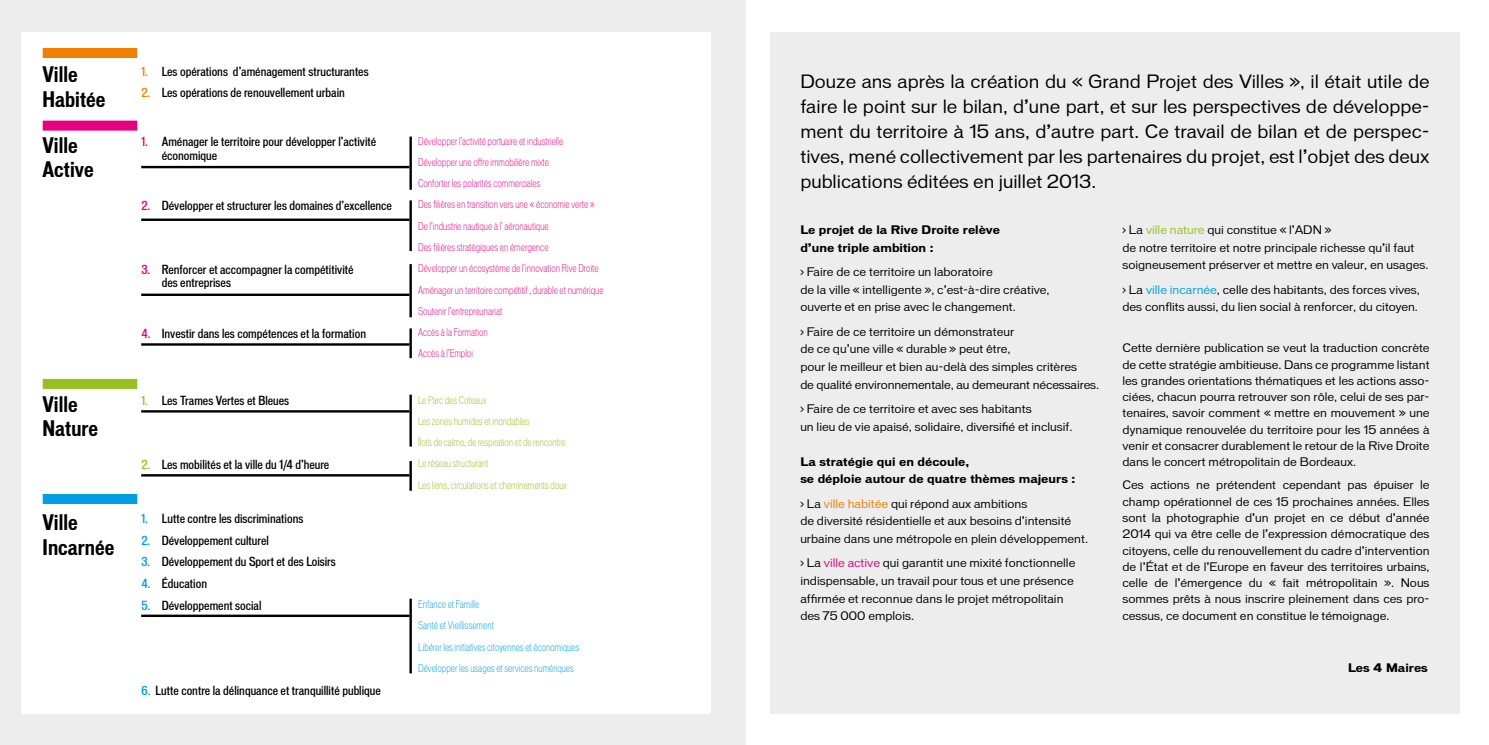
<style>
.page{position:relative;width:1489px;height:745px;background:#fff}
.page>*{position:absolute;margin:0;border:0;box-sizing:border-box;transform-origin:0 0}
.t1{font:700 condensed 20.38px/24.5px "Vonnes";color:#000}
.t2{font:17.5px/25px "Vonnes";color:#000;text-align:justify}
.t3{font:500 condensed 12px/13.8px "Vonnes";color:#000}
.t4{font:11.25px/16.2px "Vonnes";color:#000}
.t5{font:700 11.25px/17.5px "Vonnes";color:#000}
.t6{font:300 condensed 10.25px/21.2px "Vonnes";color:#e6007d}
.t7{font:300 condensed 10.25px/21.2px "Vonnes";color:#96c120}
.t8{font:300 condensed 10.25px/21.2px "Vonnes";color:#009fe3}
.s1{color:#f08000}
.s2{color:#e6007d}
.s3{color:#96c120}
.s4{color:#009fe3}
</style>
<div class="page">
<div style="left:770px;top:32px;width:689px;height:681px;background:#ededed"></div>
<div style="left:0;top:0;width:745px;height:744px;background:#ededed"></div>
<div style="left:21px;top:32px;width:689px;height:681px;background:#fff"></div>
<div style="left:43px;top:378px;width:94px;height:10px;background:#96c120"></div>
<div style="left:43px;top:493px;width:94px;height:10px;background:#009fe3"></div>
<div style="left:43px;top:120px;width:94px;height:10px;background:#e6007d"></div>
<div style="left:43px;top:48px;width:94px;height:10px;background:#f08000"></div>
<hr style="left:141px;top:218px;width:268px;height:3px;background:#000">
<hr style="left:141px;top:614px;width:268px;height:2px;background:#000">
<hr style="left:141px;top:293px;width:268px;height:3px;background:#000">
<hr style="left:141px;top:343px;width:268px;height:2px;background:#000">
<hr style="left:141px;top:410px;width:268px;height:2px;background:#000">
<hr style="left:141px;top:474px;width:268px;height:2px;background:#000">
<hr style="left:141px;top:166px;width:268px;height:2px;background:#000">
<hr style="left:409px;top:136px;width:3px;height:54px;background:#000">
<hr style="left:409px;top:200px;width:3px;height:51px;background:#000">
<hr style="left:409px;top:598px;width:3px;height:75px;background:#000">
<hr style="left:409px;top:460px;width:3px;height:30px;background:#000">
<hr style="left:409px;top:394px;width:3px;height:52px;background:#000">
<hr style="left:409px;top:264px;width:3px;height:53px;background:#000">
<hr style="left:409px;top:328px;width:3px;height:30px;background:#000">
<h1 class="t1" style="left:43px;top:62px;width:64px">Ville<br>Habitée</h1>
<p class="t3" style="left:141px;top:64px;width:229px"><span class="s1">1.</span> Les opérations d’aménagement structurantes</p>
<p class="t3" style="left:141px;top:86px;width:205px"><span class="s1">2.</span> Les opérations de renouvellement urbain</p>
<h1 class="t1" style="left:43px;top:133px;width:53px">Ville<br>Active</h1>
<p class="t3" style="left:162px;top:134px;width:216px;text-indent:-20px"><span class="s2">1.</span> Aménager le territoire pour développer l’activité économique</p>
<p class="t6" style="left:418px;top:130px;width:147px">Développer l’activité portuaire et industrielle<br>Développer une offre immobilière mixte<br>Conforter les polarités commerciales</p>
<p class="t3" style="left:141px;top:198px;width:252px"><span class="s2">2.</span> Développer et structurer les domaines d’excellence</p>
<p class="t6" style="left:418px;top:194px;width:178px">Des filières en transition vers une « économie verte »<br>De l’industrie nautique à l’ aéronautique<br>Des filières stratégiques en émergence</p>
<p class="t3" style="left:162px;top:262px;width:193px;text-indent:-20px"><span class="s2">3.</span> Renforcer et accompagner la compétitivité des entreprises</p>
<p class="t6" style="left:418px;top:258px;width:187px">Développer un écosystème de l’innovation Rive Droite<br>Aménager un territoire compétitif , durable et numérique<br>Soutenir l’entrepreunariat</p>
<p class="t3" style="left:141px;top:326px;width:226px"><span class="s2">4.</span> Investir dans les compétences et la formation</p>
<p class="t6" style="left:418px;top:321px;width:71px">Accès à la Formation<br>Accès à l’Emploi</p>
<h1 class="t1" style="left:43px;top:391px;width:57px">Ville<br>Nature</h1>
<p class="t3" style="left:141px;top:393px;width:149px"><span class="s3">1.</span> Les Trames Vertes et Bleues</p>
<p class="t7" style="left:418px;top:389px;width:149px">Le Parc des Coteaux<br>Les zones humides et inondables<br>Îlots de calme, de respiration et de rencontre</p>
<p class="t3" style="left:141px;top:457px;width:189px"><span class="s3">2.</span> Les mobilités et la ville du 1/4 d’heure</p>
<p class="t7" style="left:418px;top:452px;width:150px">Le réseau structurant<br>Les liens, circulations et cheminements doux</p>
<h1 class="t1" style="left:43px;top:509px;width:73px">Ville<br>Incarnée</h1>
<p class="t3" style="left:141px;top:511px;width:163px"><span class="s4">1.</span> Lutte contre les discriminations</p>
<p class="t3" style="left:141px;top:533px;width:129px"><span class="s4">2.</span> Développement culturel</p>
<p class="t3" style="left:141px;top:554px;width:196px"><span class="s4">3.</span> Développement du Sport et des Loisirs</p>
<p class="t3" style="left:141px;top:576px;width:67px"><span class="s4">4.</span> Éducation</p>
<p class="t3" style="left:141px;top:597px;width:122px"><span class="s4">5.</span> Développement social</p>
<p class="t8" style="left:418px;top:593px;width:163px">Enfance et Famille<br>Santé et Vieillissement<br>Libérer les initiatives citoyennes et économiques Développer les usages et services numériques</p>
<p class="t3" style="left:141px;top:683px;width:241px"><span class="s4">6.</span> Lutte contre la délinquance et tranquillité publique</p>
<p class="t2" style="left:800px;top:69px;width:630px">Douze ans après la création du « Grand Projet des Villes », il était utile de faire le point sur le bilan, d’une part, et sur les perspectives de développe&shy;ment du territoire à 15 ans, d’autre part. Ce travail de bilan et de perspec&shy;tives, mené collectivement par les partenaires du projet, est l’objet des deux publications éditées en juillet 2013.</p>
<p class="t5" style="left:800px;top:221px;width:201px">Le projet de la Rive Droite relève d’une triple ambition :</p>
<p class="t4" style="left:800px;top:263px;width:251px;line-height:17.5px">&gt; Faire de ce territoire un laboratoire<br>de la ville « intelligente », c’est-à-dire créative, ouverte et en prise avec le changement.</p>
<p class="t4" style="left:800px;top:323px;width:300px;line-height:17.5px">&gt; Faire de ce territoire un démonstrateur<br>de ce qu’une ville « durable » peut être,<br>pour le meilleur et bien au-delà des simples critères<br>de qualité environnementale, au demeurant nécessaires.</p>
<p class="t4" style="left:800px;top:400px;width:274px;line-height:17.5px">&gt; Faire de ce territoire et avec ses habitants<br>un lieu de vie apaisé, solidaire, diversifié et inclusif.</p>
<p class="t5" style="left:800px;top:452px;width:276px">La stratégie qui en découle,<br>se déploie autour de quatre thèmes majeurs :</p>
<p class="t4" style="left:800px;top:494px;width:289px;line-height:17.5px">&gt; La <span class="s1">ville habitée</span> qui répond aux ambitions<br>de diversité résidentielle et aux besoins d’intensité urbaine dans une métropole en plein développement.</p>
<p class="t4" style="left:800px;top:554px;width:276px;line-height:17.5px">&gt; La <span class="s2">ville active</span> qui garantit une mixité fonctionnelle indispensable, un travail pour tous et une présence affirmée et reconnue dans le projet métropolitain des 75 000 emplois.</p>
<p class="t4" style="left:1122px;top:221px;width:307px;line-height:17.5px">&gt; La <span class="s3">ville nature</span> qui constitue « l’ADN »<br>de notre territoire et notre principale richesse qu’il faut soigneusement préserver et mettre en valeur, en usages.</p>
<p class="t4" style="left:1122px;top:280px;width:299px;line-height:17.5px">&gt; La <span class="s4">ville incarnée</span>, celle des habitants, des forces vives, des conflits aussi, du lien social à renforcer, du citoyen.</p>
<p class="t4" style="left:1122px;top:339px;width:309px;text-align:justify">Cette dernière publication se veut la traduction concrète de cette stratégie ambitieuse. Dans ce programme listant les grandes orientations thématiques et les actions asso&shy;ciées, chacun pourra retrouver son rôle, celui de ses par&shy;tenaires, savoir comment « mettre en mouvement » une dynamique renouvelée du territoire pour les 15 années à venir et consacrer durablement le retour de la Rive Droite dans le concert métropolitain de Bordeaux.</p>
<p class="t4" style="left:1122px;top:476px;width:308px;text-align:justify">Ces actions ne prétendent cependant pas épuiser le champ opérationnel de ces 15 prochaines années. Elles sont la photographie d’un projet en ce début d’année 2014 qui va être celle de l’expression démocratique des citoyens, celle du renouvellement du cadre d’intervention de l’État et de l’Europe en faveur des territoires urbains, celle de l’émergence du « fait métropolitain ». Nous sommes prêts à nous inscrire pleinement dans ces pro&shy;cessus, ce document en constitue le témoignage.</p>
<p class="t5" style="left:1347px;top:659px;width:81px">Les 4 Maires</p>
</div>
